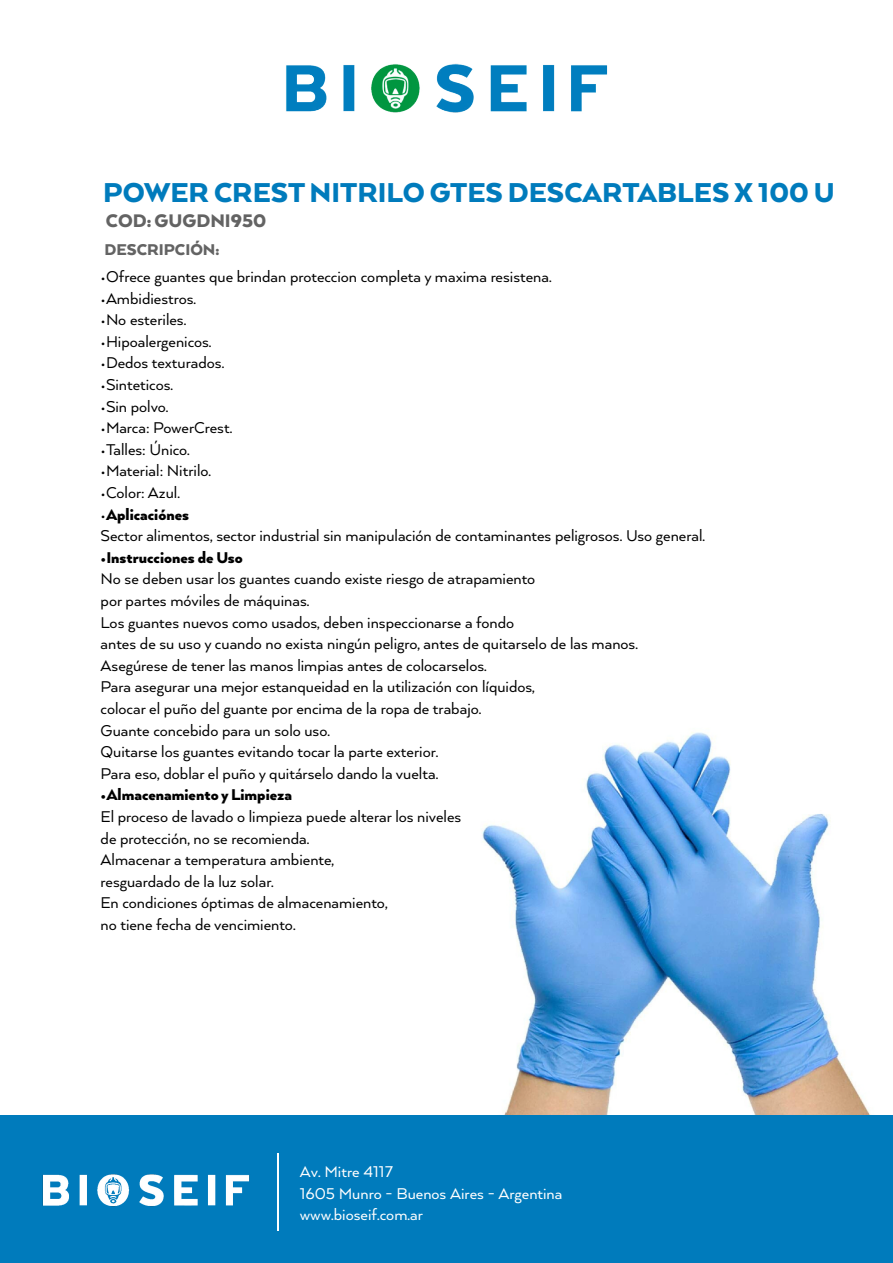
<style>
.page{position:relative;width:893px;height:1263px;background:#fff}
.page>*{position:absolute;margin:0;border:0;box-sizing:border-box;transform-origin:0 0}
.t1{font:900 31.5px "Arquitecta";color:#007bbc}
.t2{font:900 21px "Arquitecta";color:#636363}
.t3{font:18px/21.6px "Arquitecta";color:#000}
.t4{font:18px/21.6px "Arquitecta";color:#fff}
.t5{font:900 18px "Arquitecta";color:#000}
.t6{font:900 18px "Arquitecta";color:#636363}
.s1{font-weight:900}
</style>
<div class="page">
<img style="left:482px;top:732px;width:390px;height:383px">
<div style="left:0;top:1115px;width:893px;height:148px;background:#007bbc"></div>
<img style="left:42px;top:1174px;width:208px;height:33px">
<hr style="left:277px;top:1154px;width:2px;height:77px;background:#fff">
<img style="left:286px;top:63px;width:322px;height:50px">
<h1 class="t1" style="left:103px;top:173px;width:733px">POWER CREST NITRILO GTES DESCARTABLES X 100 U</h1>
<p class="t2" style="left:106px;top:207px;width:162px">COD: GUGDNI950</p>
<p class="t6" style="left:104px;top:238px;width:116px">DESCRIPCIÓN:</p>
<p class="t3" style="left:101px;top:265px;width:452px">•Ofrece guantes que brindan proteccion completa y maxima resistena.</p>
<p class="t3" style="left:101px;top:287px;width:97px">•Ambidiestros.</p>
<p class="t3" style="left:101px;top:308px;width:87px">•No esteriles.</p>
<p class="t3" style="left:101px;top:330px;width:112px">•Hipoalergenicos.</p>
<p class="t3" style="left:101px;top:351px;width:125px">•Dedos texturados.</p>
<p class="t3" style="left:101px;top:373px;width:74px">•Sinteticos.</p>
<p class="t3" style="left:101px;top:395px;width:69px">•Sin polvo.</p>
<p class="t3" style="left:101px;top:416px;width:133px">•Marca: PowerCrest.</p>
<p class="t3" style="left:101px;top:438px;width:91px">•Talles: Único.</p>
<p class="t3" style="left:101px;top:459px;width:112px">•Material: Nitrilo.</p>
<p class="t3" style="left:101px;top:481px;width:81px">•Color: Azul.</p>
<p class="t3" style="left:101px;top:503px;width:606px">•<span class="s1">Aplicaciónes<br></span>Sector alimentos, sector industrial sin manipulación de contaminantes peligrosos. Uso general.</p>
<p class="t5" style="left:101px;top:546px;width:144px">•Instrucciones de Uso</p>
<p class="t3" style="left:101px;top:567px;width:539px">No se deben usar los guantes cuando existe riesgo de atrapamiento<br>por partes móviles de máquinas.<br>Los guantes nuevos como usados, deben inspeccionarse a fondo<br>antes de su uso y cuando no exista ningún peligro, antes de quitarselo de las manos.<br>Asegúrese de tener las manos limpias antes de colocarselos.<br>Para asegurar una mejor estanqueidad en la utilización con líquidos,<br>colocar el puño del guante por encima de la ropa de trabajo.<br>Guante concebido para un solo uso.<br>Quitarse los guantes evitando tocar la parte exterior.<br>Para eso, doblar el puño y quitárselo dando la vuelta.</p>
<p class="t5" style="left:101px;top:784px;width:193px">•Almacenamiento y Limpieza</p>
<p class="t3" style="left:101px;top:805px;width:362px">El proceso de lavado o limpieza puede alterar los niveles de protección, no se recomienda.<br>Almacenar a temperatura ambiente,<br>resguardado de la luz solar.<br>En condiciones óptimas de almacenamiento,<br>no tiene fecha de vencimiento.</p>
<p class="t4" style="left:300px;top:1160px;width:264px">Av. Mitre 4117<br>1605 Munro - Buenos Aires - Argentina www.bioseif.com.ar</p>
</div>
